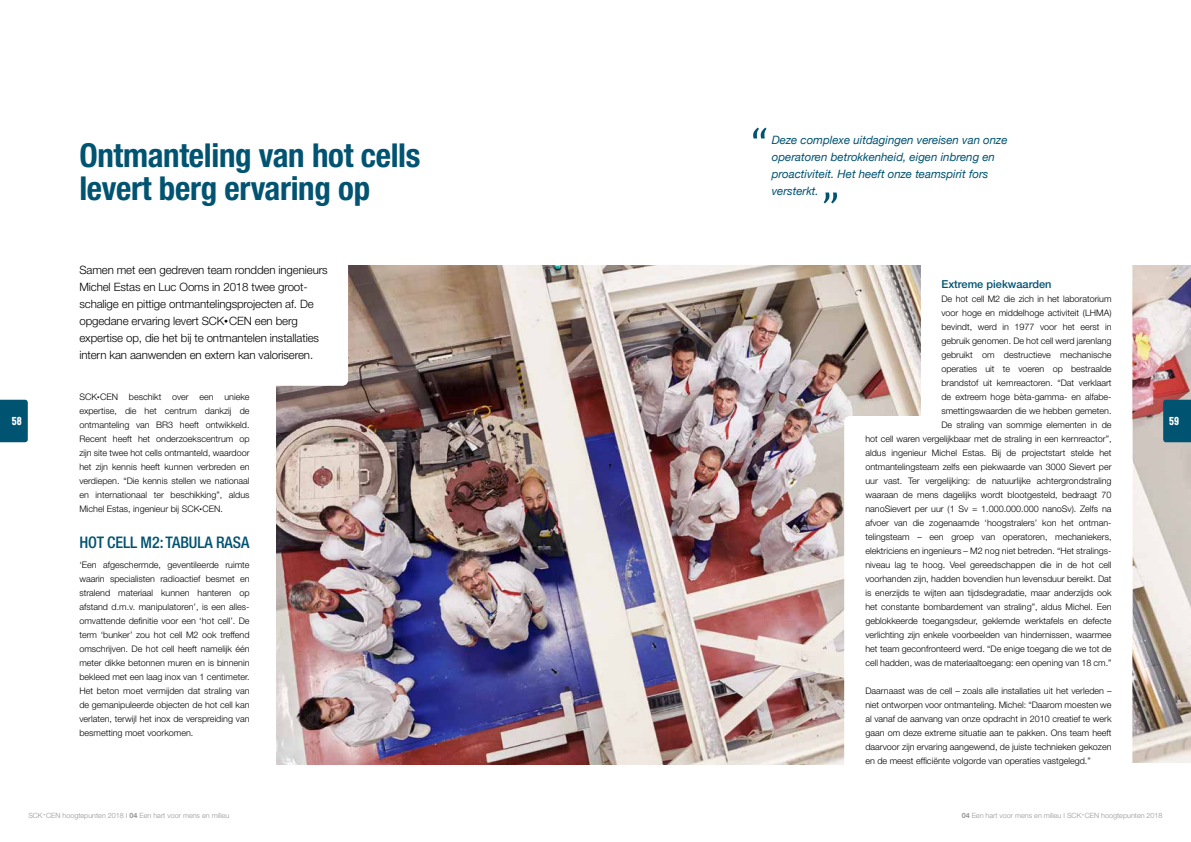
<style>
.page{position:relative;width:1191px;height:842px;background:#fff}
.page>*{position:absolute;margin:0;border:0;box-sizing:border-box;transform-origin:0 0}
.t1{font:700 condensed 33px/33px "Helvetica Neue LT Std";letter-spacing:-.01em;color:#005371}
.t2{font:500 condensed 16px "Helvetica Neue LT Std";color:#005371}
.t3{font:12px "Sugo";color:#fff}
.t4{font:300 11.5px/17px "Helvetica Neue LT Std";letter-spacing:-.01em;color:#000}
.t5{font:italic 11.5px/17px "Helvetica Neue";color:#005371}
.t6{font:500 11px "Helvetica Neue LT Std";color:#005371}
.t7{font:300 9px/14px "Helvetica Neue LT Std";color:#000;text-align:justify}
.t8{font:300 7.2px "Helvetica Neue LT Std";color:#939598}
.s1{font-size:8px}
.s2{font-weight:700}
</style>
<div class="page">
<svg style="left:0;top:400px;width:28px;height:42px"></svg>
<img style="left:276px;top:266px;width:645px;height:499px">
<img style="left:1132px;top:266px;width:59px;height:497px">
<div style="left:55px;top:226px;width:293px;height:160px;background:#fff;border-radius:6px"></div>
<div style="left:844px;top:416px;width:288px;height:388px;background:#fff;border-radius:6px"></div>
<svg style="left:1163px;top:400px;width:28px;height:42px"></svg>
<svg style="left:753px;top:128px;width:13px;height:10px"></svg>
<svg style="left:823px;top:193px;width:14px;height:10px"></svg>
<h3 class="t3" style="left:12px;top:414px;width:12px">58</h3>
<h1 class="t1" style="left:79px;top:138px;width:343px">Ontmanteling van hot cells levert berg ervaring op</h1>
<p class="t4" style="left:79px;top:261px;width:250px">Samen met een gedreven team rondden ingenieurs Michel Estas en Luc Ooms in 2018 twee groot&shy;schalige en pittige ontmantelingsprojecten af. De opgedane ervaring levert SCK<span class="s1">•</span>CEN een berg expertise op, die het bij te ontmantelen installaties intern kan aanwenden en extern kan valoriseren.</p>
<p class="t7" style="left:79px;top:390px;width:172px">SCK<sup>•</sup>CEN beschikt over een unieke expertise, die het centrum dankzij de ontmanteling van BR3 heeft ontwikkeld.<br>Recent heeft het onderzoekscentrum op zijn site twee hot cells ontmanteld, waardoor het zijn kennis heeft kunnen verbreden en verdiepen. “Die kennis stellen we nationaal en internationaal ter beschikking”, aldus Michel Estas, ingenieur bij SCK<sup>•</sup>CEN.</p>
<h2 class="t2" style="left:79px;top:533px;width:172px">HOT CELL M2: TABULA RASA</h2>
<p class="t7" style="left:79px;top:558px;width:172px">‘Een afgeschermde, geventileerde ruimte waarin specialisten radioactief besmet en stralend materiaal kunnen hanteren op afstand d.m.v. manipulatoren’, is een alles&shy;omvattende definitie voor een ‘hot cell’. De term ‘bunker’ zou hot cell M2 ook treffend omschrijven. De hot cell heeft namelijk één meter dikke betonnen muren en is binnenin bekleed met een laag inox van 1 centimeter.<br>Het beton moet vermijden dat straling van de gemanipuleerde objecten de hot cell kan verlaten, terwijl het inox de verspreiding van besmetting moet voorkomen.</p>
<p class="t5" style="left:771px;top:132px;width:237px">Deze complexe uitdagingen vereisen van onze operatoren betrokkenheid, eigen inbreng en proactiviteit. Het heeft onze teamspirit fors versterkt.</p>
<p class="t6" style="left:941px;top:278px;width:112px">Extreme piekwaarden</p>
<p class="t7" style="left:941px;top:292px;width:172px">De hot cell M2 die zich in het laboratorium voor hoge en middelhoge activiteit (LHMA) bevindt, werd in 1977 voor het eerst in gebruik genomen. De hot cell werd jarenlang gebruikt om destructieve mechanische operaties uit te voeren op bestraalde brandstof uit kernreactoren. “Dat verklaart de extreem hoge bèta-gamma- en alfabe&shy;smettingswaarden die we hebben gemeten.<br>De straling van sommige elementen in de</p>
<p class="t7" style="left:865px;top:432px;width:248px">hot cell waren vergelijkbaar met de straling in een kernreactor”, aldus ingenieur Michel Estas. Bij de projectstart stelde het ontmantelingsteam zelfs een piekwaarde van 3000 Sievert per uur vast. Ter vergelijking: de natuurlijke achtergrondstraling waaraan de mens dagelijks wordt blootgesteld, bedraagt 70 nanoSievert per uur (1 Sv = 1.000.000.000 nanoSv). Zelfs na afvoer van die zogenaamde ‘hoogstralers’ kon het ontman&shy;telingsteam – een groep van operatoren, mechaniekers, elektriciens en ingenieurs – M2 nog niet betreden. “Het stralings&shy;niveau lag te hoog. Veel gereedschappen die in de hot cell voorhanden zijn, hadden bovendien hun levensduur bereikt. Dat is enerzijds te wijten aan tijdsdegradatie, maar anderzijds ook het constante bombardement van straling”, aldus Michel. Een geblokkeerde toegangsdeur, geklemde werktafels en defecte verlichting zijn enkele voorbeelden van hindernissen, waarmee het team geconfronteerd werd. “De enige toegang die we tot de cell hadden, was de materiaaltoegang: een opening van 18 cm.”</p>
<p class="t7" style="left:865px;top:684px;width:248px">Daarnaast was de cell – zoals alle installaties uit het verleden – niet ontworpen voor ontmanteling. Michel: “Daarom moesten we al vanaf de aanvang van onze opdracht in 2010 creatief te werk gaan om deze extreme situatie aan te pakken. Ons team heeft daarvoor zijn ervaring aangewend, de juiste technieken gekozen en de meest efficiënte volgorde van operaties vastgelegd.”</p>
<h3 class="t3" style="left:1169px;top:414px;width:12px">59</h3>
<p class="t8" style="left:28px;top:811px;width:202px">SCK <sup>•</sup> CEN hoogtepunten 2018 I <span class="s2">04</span> Een hart voor mens en milieu</p>
<p class="t8" style="left:961px;top:811px;width:202px"><span class="s2">04</span> Een hart voor mens en milieu I SCK <sup>•</sup> CEN hoogtepunten 2018</p>
</div>
